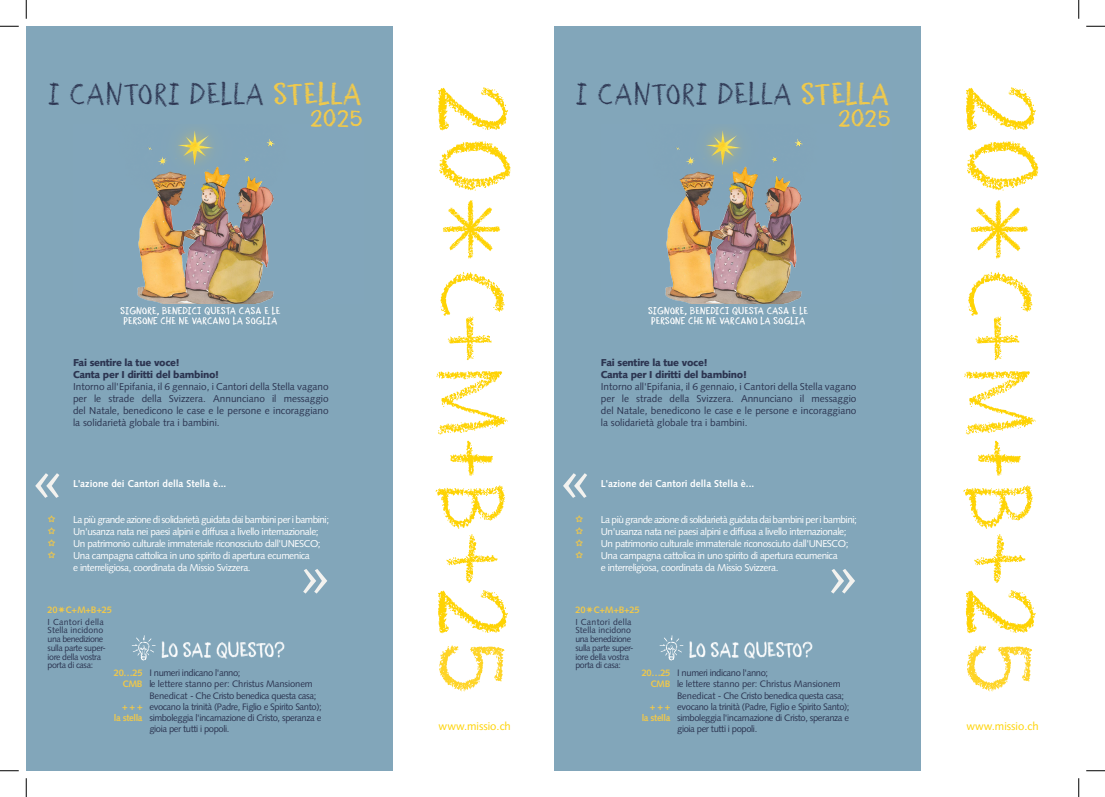
<style>
.page{position:relative;width:1105px;height:797px;background:#fff}
.page>*{position:absolute;margin:0;border:0;box-sizing:border-box;transform-origin:0 0}
.t1{font:65px "Syntax LT Std";color:#f3f2ef}
.t2{font:26.88px "Sternsinger";color:#2c3551}
.t3{font:20px "Sternsinger";color:#f2ca4b}
.t4{font:17.5px "Sternsinger";letter-spacing:-.04em;color:#fff}
.t5{font:11.25px "Syntax LT Std";color:#fed304}
.t6{font:10px "Syntax LT Std";letter-spacing:-.04em;color:#fff}
.t7{font:10px "Syntax LT Std";color:#2c3551}
.t8{font:900 10px "Syntax LT Std";letter-spacing:-.03em;color:#2c3551}
.t9{font:700 10px "Syntax LT Std";color:#fff}
.t10{font:9.38px/11.2px "Syntax LT Std";letter-spacing:-.04em;color:#2c3551}
.t11{font:9.38px/11.2px "Syntax LT Std";letter-spacing:-.01em;color:#2c3551}
.t12{font:700 9.38px "Syntax LT Std";letter-spacing:-.04em;color:#f0c84a}
.t13{font:8.75px/8.8px "Syntax LT Std";letter-spacing:-.04em;color:#2c3551}
.t14{font:8.75px "Sternsinger";color:#fff}
.s1{color:#f1ca4b}
</style>
<div class="page">
<div style="left:26px;top:26px;width:367px;height:744px;background:#82a6ba"></div>
<div style="left:554px;top:26px;width:367px;height:744px;background:#82a6ba"></div>
<img style="left:137px;top:130px;width:138px;height:174px">
<img style="left:665px;top:130px;width:138px;height:174px">
<svg style="left:132px;top:635px;width:24px;height:25px"></svg>
<svg style="left:659px;top:635px;width:24px;height:25px"></svg>
<svg style="left:443px;top:200px;width:57px;height:58px"></svg>
<svg style="left:438px;top:87px;width:70px;height:43px"></svg>
<svg style="left:439px;top:141px;width:71px;height:49px"></svg>
<svg style="left:436px;top:371px;width:72px;height:63px"></svg>
<svg style="left:436px;top:485px;width:69px;height:43px"></svg>
<svg style="left:438px;top:590px;width:70px;height:43px"></svg>
<svg style="left:440px;top:272px;width:64px;height:88px"></svg>
<svg style="left:450px;top:441px;width:43px;height:34px"></svg>
<svg style="left:446px;top:534px;width:52px;height:49px"></svg>
<svg style="left:439px;top:645px;width:65px;height:46px"></svg>
<svg style="left:970px;top:200px;width:58px;height:58px"></svg>
<svg style="left:966px;top:87px;width:70px;height:43px"></svg>
<svg style="left:967px;top:141px;width:71px;height:49px"></svg>
<svg style="left:964px;top:371px;width:72px;height:63px"></svg>
<svg style="left:963px;top:485px;width:70px;height:43px"></svg>
<svg style="left:966px;top:590px;width:70px;height:43px"></svg>
<svg style="left:968px;top:272px;width:64px;height:88px"></svg>
<svg style="left:978px;top:441px;width:43px;height:34px"></svg>
<svg style="left:974px;top:534px;width:51px;height:49px"></svg>
<svg style="left:967px;top:645px;width:65px;height:46px"></svg>
<svg style="left:0;top:25px;width:19px;height:2px"></svg>
<svg style="left:1086px;top:25px;width:19px;height:2px"></svg>
<svg style="left:0;top:770px;width:19px;height:1px"></svg>
<svg style="left:1086px;top:770px;width:19px;height:1px"></svg>
<svg style="left:25px;top:0;width:2px;height:19px"></svg>
<svg style="left:25px;top:778px;width:2px;height:19px"></svg>
<svg style="left:1078px;top:0;width:1px;height:19px"></svg>
<svg style="left:1078px;top:778px;width:1px;height:19px"></svg>
<p class="t2" style="left:48px;top:75px;width:316px">I CANTORI DELLA <span class="s1">STELLA</span></p>
<p class="t2" style="left:575px;top:75px;width:316px">I CANTORI DELLA <span class="s1">STELLA</span></p>
<p class="t3" style="left:310px;top:104px;width:55px">2025</p>
<p class="t3" style="left:838px;top:104px;width:55px">2025</p>
<p class="t14" style="left:121px;top:304px;width:22px">SIGNORE</p>
<p class="t14" style="left:157px;top:304px;width:66px">, BENEDICI QUESTA</p>
<p class="t14" style="left:239px;top:304px;width:7px">CAS</p>
<p class="t14" style="left:255px;top:304px;width:22px">A E LE</p>
<p class="t14" style="left:123px;top:315px;width:11px">PERSON</p>
<p class="t14" style="left:153px;top:315px;width:50px">E CHE NE VARC</p>
<p class="t14" style="left:213px;top:315px;width:56px">ANO LA SOGLIA</p>
<p class="t8" style="left:73px;top:356px;width:108px">Fai sentire la tue voce!</p>
<p class="t8" style="left:73px;top:368px;width:148px">Canta per I diritti del bambino!</p>
<p class="t7" style="left:73px;top:380px;width:257px">Intorno all'Epifania, il 6 gennaio, i Cantori della Stella vagano</p>
<p class="t7" style="left:73px;top:392px;width:257px">per le strade della Svizzera. Annunciano il messaggio</p>
<p class="t7" style="left:73px;top:404px;width:257px">del Natale, benedicono le case e le persone e incoraggiano</p>
<p class="t7" style="left:73px;top:416px;width:148px">la solidarietà globale tra i bambini.</p>
<p class="t14" style="left:648px;top:304px;width:22px">SIGNORE</p>
<p class="t14" style="left:685px;top:304px;width:66px">, BENEDICI QUESTA</p>
<p class="t14" style="left:767px;top:304px;width:7px">CAS</p>
<p class="t14" style="left:783px;top:304px;width:22px">A E LE</p>
<p class="t14" style="left:651px;top:315px;width:11px">PERSON</p>
<p class="t14" style="left:681px;top:315px;width:50px">E CHE NE VARC</p>
<p class="t14" style="left:740px;top:315px;width:56px">ANO LA SOGLIA</p>
<p class="t8" style="left:601px;top:356px;width:108px">Fai sentire la tue voce!</p>
<p class="t8" style="left:601px;top:368px;width:148px">Canta per I diritti del bambino!</p>
<p class="t7" style="left:601px;top:380px;width:257px">Intorno all'Epifania, il 6 gennaio, i Cantori della Stella vagano</p>
<p class="t7" style="left:601px;top:392px;width:257px">per le strade della Svizzera. Annunciano il messaggio</p>
<p class="t7" style="left:601px;top:404px;width:257px">del Natale, benedicono le case e le persone e incoraggiano</p>
<p class="t7" style="left:601px;top:416px;width:148px">la solidarietà globale tra i bambini.</p>
<p class="t1" style="left:29px;top:442px;width:38px">«</p>
<p class="t9" style="left:73px;top:478px;width:155px">L'azione dei Cantori della Stella è...</p>
<p class="t1" style="left:556px;top:442px;width:38px">«</p>
<p class="t9" style="left:601px;top:478px;width:155px">L'azione dei Cantori della Stella è...</p>
<p class="t6" style="left:73px;top:513px;width:258px">La più grande azione di solidarietà guidata dai bambini per i bambini;</p>
<p class="t6" style="left:73px;top:525px;width:247px">Un'usanza nata nei paesi alpini e diffusa a livello internazionale;</p>
<p class="t6" style="left:73px;top:537px;width:249px">Un patrimonio culturale immateriale riconosciuto dall'UNESCO;</p>
<p class="t6" style="left:73px;top:549px;width:238px">Una campagna cattolica in uno spirito di apertura ecumenica</p>
<p class="t6" style="left:73px;top:561px;width:179px">e interreligiosa, coordinata da Missio Svizzera.</p>
<p class="t6" style="left:601px;top:513px;width:258px">La più grande azione di solidarietà guidata dai bambini per i bambini;</p>
<p class="t6" style="left:601px;top:525px;width:247px">Un'usanza nata nei paesi alpini e diffusa a livello internazionale;</p>
<p class="t6" style="left:601px;top:537px;width:249px">Un patrimonio culturale immateriale riconosciuto dall'UNESCO;</p>
<p class="t6" style="left:601px;top:549px;width:238px">Una campagna cattolica in uno spirito di apertura ecumenica</p>
<p class="t6" style="left:601px;top:561px;width:179px">e interreligiosa, coordinata da Missio Svizzera.</p>
<p class="t1" style="left:334px;top:624px;width:38px;rotate:-180deg">«</p>
<p class="t1" style="left:862px;top:624px;width:38px;rotate:-180deg">«</p>
<p class="t12" style="left:48px;top:604px;width:66px">20✷C+M+B+25</p>
<p class="t13" style="left:48px;top:617px;width:60px">I Cantori della<br>Stella incidono una benedizione sulla parte super&shy;iore della vostra porta di casa:</p>
<p class="t12" style="left:575px;top:604px;width:66px">20✷C+M+B+25</p>
<p class="t13" style="left:575px;top:617px;width:60px">I Cantori della<br>Stella incidono una benedizione sulla parte super&shy;iore della vostra porta di casa:</p>
<p class="t4" style="left:161px;top:637px;width:32px">LO SAI</p>
<p class="t4" style="left:216px;top:637px;width:33px">QUESTO</p>
<p class="t4" style="left:274px;top:637px;width:13px">?</p>
<p class="t4" style="left:689px;top:637px;width:32px">LO SAI</p>
<p class="t4" style="left:744px;top:637px;width:33px">QUESTO</p>
<p class="t4" style="left:802px;top:637px;width:13px">?</p>
<p class="t10" style="left:149px;top:667px;width:93px">I numeri indicano l'anno;</p>
<p class="t11" style="left:149px;top:678px;width:168px">le lettere stanno per: Christus Mansionem<br>Benedicat - Che Cristo benedica questa casa;</p>
<p class="t10" style="left:149px;top:701px;width:174px">evocano la trinità (Padre, Figlio e Spirito Santo);</p>
<p class="t10" style="left:149px;top:712px;width:173px">simboleggia l'incarnazione di Cristo, speranza e gioia per tutti i popoli.</p>
<p class="t10" style="left:677px;top:667px;width:93px">I numeri indicano l'anno;</p>
<p class="t11" style="left:677px;top:678px;width:168px">le lettere stanno per: Christus Mansionem<br>Benedicat - Che Cristo benedica questa casa;</p>
<p class="t10" style="left:677px;top:701px;width:174px">evocano la trinità (Padre, Figlio e Spirito Santo);</p>
<p class="t10" style="left:677px;top:712px;width:173px">simboleggia l'incarnazione di Cristo, speranza e gioia per tutti i popoli.</p>
<p class="t12" style="left:114px;top:667px;width:30px">20…25</p>
<p class="t12" style="left:123px;top:678px;width:22px">CMB</p>
<p class="t12" style="left:122px;top:701px;width:22px">+ + +</p>
<p class="t12" style="left:114px;top:712px;width:30px">la stella</p>
<p class="t12" style="left:642px;top:667px;width:30px">20…25</p>
<p class="t12" style="left:650px;top:678px;width:22px">CMB</p>
<p class="t12" style="left:650px;top:701px;width:22px">+ + +</p>
<p class="t12" style="left:642px;top:712px;width:30px">la stella</p>
<p class="t5" style="left:439px;top:720px;width:74px">www.missio.ch</p>
<p class="t5" style="left:966px;top:720px;width:74px">www.missio.ch</p>
</div>
